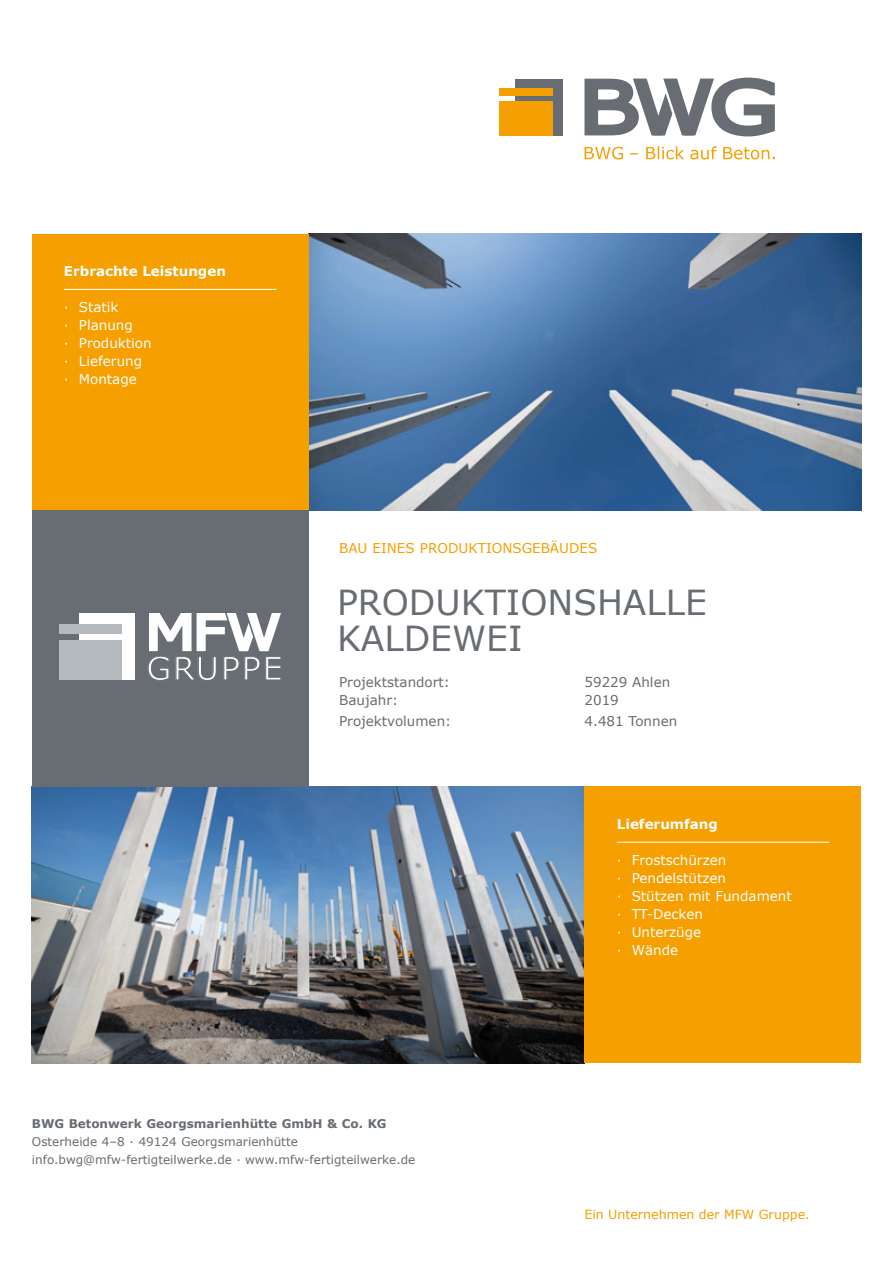
<style>
.page{position:relative;width:893px;height:1263px;background:#fff}
.page>*{position:absolute;margin:0;border:0;box-sizing:border-box;transform-origin:0 0}
.t1{font:34.5px "Verdana";color:#676d72}
.t2{font:32.1px "Verdana";letter-spacing:.05em;color:#fff}
.t3{font:13.5px "Verdana";color:#fff}
.t4{font:13.5px "Verdana";color:#676d72}
.t5{font:700 13.5px "Verdana";color:#fff}
.t6{font:13.5px "Verdana";color:#f59f00}
.t7{font:12.6px "Verdana";color:#f59f00}
.t8{font:12px "Verdana";color:#676d72}
.t9{font:700 12px "Verdana";color:#676d72}
</style>
<div class="page">
<img style="left:32px;top:787px;width:553px;height:276px">
<img style="left:308px;top:234px;width:553px;height:276px">
<div style="left:516px;top:79px;width:47px;height:56px;background:#676d72"></div>
<div style="left:499px;top:88px;width:53px;height:8px;background:#f59f00"></div>
<div style="left:499px;top:101px;width:53px;height:34px;background:#f59f00"></div>
<svg style="left:585px;top:146px;width:190px;height:13px"></svg>
<svg style="left:584px;top:77px;width:191px;height:60px"></svg>
<div style="left:32px;top:234px;width:276px;height:276px;background:#f59f00"></div>
<div style="left:585px;top:787px;width:276px;height:276px;background:#f59f00"></div>
<hr style="left:64px;top:289px;width:212px;height:1px;background:#fff">
<hr style="left:617px;top:842px;width:212px;height:1px;background:#fff">
<div style="left:32px;top:510px;width:276px;height:277px;background:#676d72"></div>
<svg style="left:149px;top:613px;width:132px;height:39px"></svg>
<div style="left:79px;top:613px;width:55px;height:66px;background:#fff"></div>
<div style="left:60px;top:624px;width:62px;height:9px;background:#b5babe"></div>
<div style="left:60px;top:639px;width:62px;height:40px;background:#b5babe"></div>
<p class="t5" style="left:64px;top:262px;width:163px">Erbrachte Leistungen</p>
<p class="t3" style="left:64px;top:298px;width:56px">· Statik</p>
<p class="t3" style="left:64px;top:316px;width:70px">· Planung</p>
<p class="t3" style="left:64px;top:334px;width:89px">· Produktion</p>
<p class="t3" style="left:64px;top:352px;width:80px">· Lieferung</p>
<p class="t3" style="left:64px;top:370px;width:74px">· Montage</p>
<p class="t2" style="left:146px;top:646px;width:138px">GRUPPE</p>
<p class="t6" style="left:339px;top:538px;width:260px">BAU EINES PRODUKTIONSGEBÄUDES</p>
<p class="t1" style="left:337px;top:579px;width:371px">PRODUKTIONSHALLE</p>
<p class="t1" style="left:337px;top:615px;width:187px">KALDEWEI</p>
<p class="t4" style="left:339px;top:673px;width:112px">Projektstandort:</p>
<p class="t4" style="left:584px;top:673px;width:87px">59229 Ahlen</p>
<p class="t4" style="left:339px;top:691px;width:61px">Baujahr:</p>
<p class="t4" style="left:584px;top:691px;width:36px">2019</p>
<p class="t4" style="left:339px;top:712px;width:114px">Projektvolumen:</p>
<p class="t4" style="left:584px;top:712px;width:94px">4.481 Tonnen</p>
<p class="t5" style="left:617px;top:814px;width:103px">Lieferumfang</p>
<p class="t3" style="left:617px;top:851px;width:111px">· Frostschürzen</p>
<p class="t3" style="left:617px;top:869px;width:111px">· Pendelstützen</p>
<p class="t3" style="left:617px;top:887px;width:176px">· Stützen mit Fundament</p>
<p class="t3" style="left:617px;top:905px;width:88px">· TT-Decken</p>
<p class="t3" style="left:617px;top:923px;width:86px">· Unterzüge</p>
<p class="t3" style="left:617px;top:941px;width:63px">· Wände</p>
<p class="t9" style="left:32px;top:1115px;width:356px">BWG Betonwerk Georgsmarienhütte GmbH &amp; Co. KG</p>
<p class="t8" style="left:32px;top:1133px;width:267px">Osterheide 4–8 · 49124 Georgsmarienhütte</p>
<p class="t8" style="left:32px;top:1151px;width:385px">info.bwg@mfw-fertigteilwerke.de · www.mfw-fertigteilwerke.de</p>
<p class="t7" style="left:584px;top:1206px;width:227px">Ein Unternehmen der MFW Gruppe.</p>
</div>
